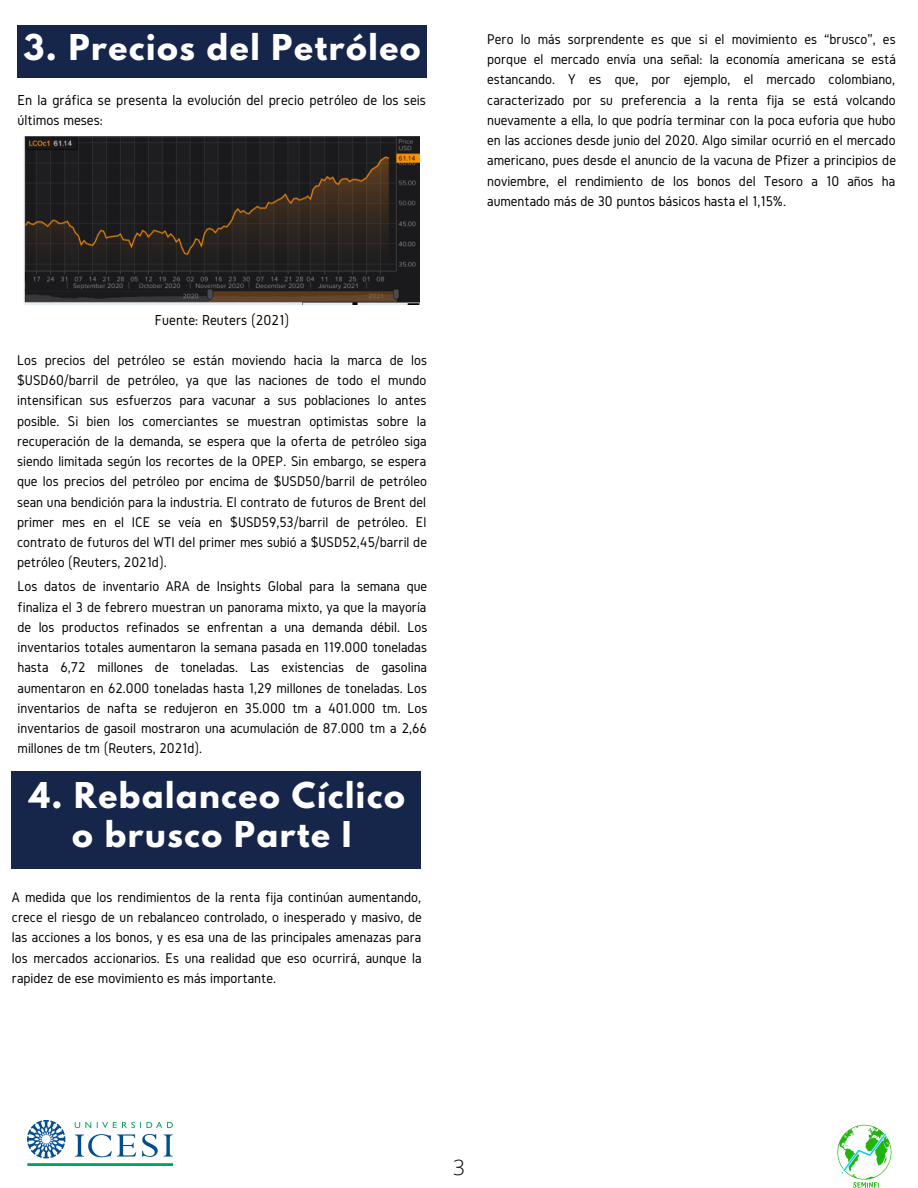
<style>
.page{position:relative;width:918px;height:1188px;background:#fff}
.page>*{position:absolute;margin:0;border:0;box-sizing:border-box;transform-origin:0 0}
.t1{font:700 31.5px/38.2px "League Spartan";letter-spacing:.05em;color:#fff;text-align:center}
.t2{font:300 21px "Open Sans";color:#000}
.t3{font:15px/20.2px "Gidole";color:#000}
.t4{font:14.7px/20.2px "Gidole";color:#000;text-align:justify}
</style>
<div class="page">
<div style="left:17px;top:25px;width:409px;height:53px;background:#16264b"></div>
<img style="left:837px;top:1124px;width:55px;height:64px">
<img style="left:27px;top:1121px;width:145px;height:45px">
<div style="left:11px;top:771px;width:410px;height:97px;background:#16264b"></div>
<img style="left:24px;top:136px;width:396px;height:168px">
<p class="t1" style="left:23px;top:32px;width:399px">3. Precios del Petróleo</p>
<p class="t3" style="left:18px;top:90px;width:410px">En la gráfica se presenta la evolución del precio petróleo de los seis últimos meses:</p>
<p class="t3" style="left:155px;top:310px;width:136px">Fuente: Reuters (2021)</p>
<p class="t4" style="left:17px;top:350px;width:411px">Los precios del petróleo se están moviendo hacia la marca de los $USD60/barril de petróleo, ya que las naciones de todo el mundo intensifican sus esfuerzos para vacunar a sus poblaciones lo antes posible. Si bien los comerciantes se muestran optimistas sobre la recuperación de la demanda, se espera que la oferta de petróleo siga siendo limitada según los recortes de la OPEP. Sin embargo, se espera que los precios del petróleo por encima de $USD50/barril de petróleo sean una bendición para la industria. El contrato de futuros de Brent del primer mes en el ICE se veía en $USD59,53/barril de petróleo. El contrato de futuros del WTI del primer mes subió a $USD52,45/barril de petróleo (Reuters, 2021d).</p>
<p class="t4" style="left:18px;top:576px;width:411px">Los datos de inventario ARA de Insights Global para la semana que finaliza el 3 de febrero muestran un panorama mixto, ya que la mayoría de los productos refinados se enfrentan a una demanda débil. Los inventarios totales aumentaron la semana pasada en 119.000 toneladas hasta 6,72 millones de toneladas. Las existencias de gasolina aumentaron en 62.000 toneladas hasta 1,29 millones de toneladas. Los inventarios de nafta se redujeron en 35.000 tm a 401.000 tm. Los inventarios de gasoil mostraron una acumulación de 87.000 tm a 2,66 millones de tm (Reuters, 2021d).</p>
<p class="t1" style="left:29px;top:780px;width:377px">4. Rebalanceo Cíclico o brusco Parte I</p>
<p class="t4" style="left:12px;top:887px;width:411px">A medida que los rendimientos de la renta fija continúan aumentando, crece el riesgo de un rebalanceo controlado, o inesperado y masivo, de las acciones a los bonos, y es esa una de las principales amenazas para los mercados accionarios. Es una realidad que eso ocurrirá, aunque la rapidez de ese movimiento es más importante.</p>
<p class="t4" style="left:487px;top:29px;width:410px">Pero lo más sorprendente es que si el movimiento es “brusco”, es porque el mercado envía una señal: la economía americana se está estancando. Y es que, por ejemplo, el mercado colombiano, caracterizado por su preferencia a la renta fija se está volcando nuevamente a ella, lo que podría terminar con la poca euforia que hubo en las acciones desde junio del 2020. Algo similar ocurrió en el mercado americano, pues desde el anuncio de la vacuna de Pfizer a principios de noviembre, el rendimiento de los bonos del Tesoro a 10 años ha aumentado más de 30 puntos básicos hasta el 1,15%.</p>
<p class="t2" style="left:453px;top:1152px;width:13px">3</p>
</div>
